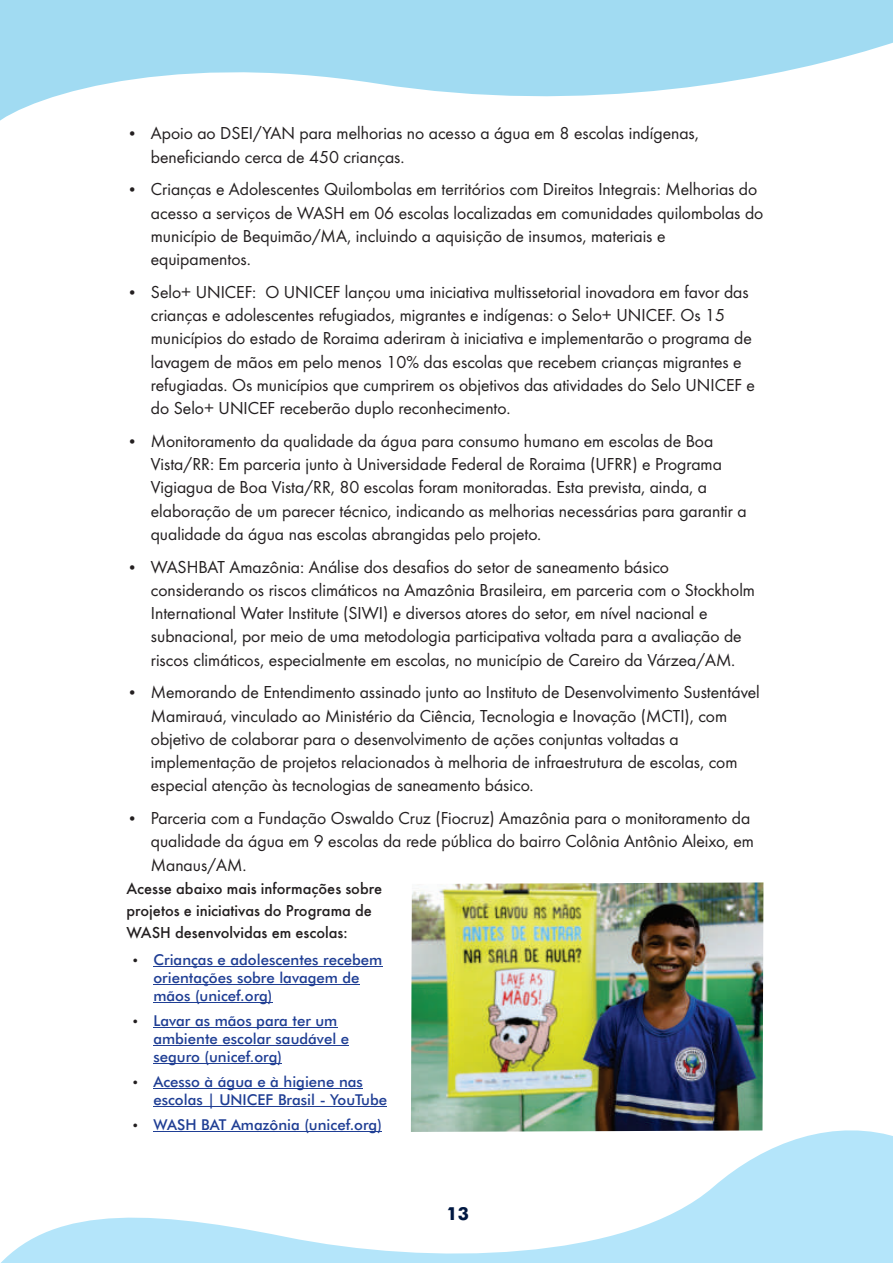
<style>
.page{position:relative;width:893px;height:1263px;background:#fff}
.page>*{position:absolute;margin:0;border:0;box-sizing:border-box;transform-origin:0 0}
.t1{font:18px/23.2px "Futura 55";color:#231f20}
.t2{font:700 18px "Futura BT";color:#011841}
.t3{font:500 16.5px/21.9px "Futura 65";color:#231f20}
.t4{font:500 15px/18px "Futura BT";color:#1f3e94}
</style>
<div class="page">
<svg style="left:1px;top:1130px;width:892px;height:133px"></svg>
<svg style="left:0;top:0;width:893px;height:121px;fill:#a1dbf2"></svg>
<img style="left:411px;top:882px;width:352px;height:250px">
<hr style="left:153px;top:966px;width:229px;height:1px;background:#1f3e94">
<hr style="left:153px;top:984px;width:207px;height:1px;background:#1f3e94">
<hr style="left:153px;top:1002px;width:119px;height:1px;background:#1f3e94">
<hr style="left:153px;top:1027px;width:184px;height:1px;background:#1f3e94">
<hr style="left:153px;top:1045px;width:196px;height:1px;background:#1f3e94">
<hr style="left:153px;top:1063px;width:129px;height:1px;background:#1f3e94">
<hr style="left:153px;top:1088px;width:210px;height:1px;background:#1f3e94">
<hr style="left:153px;top:1106px;width:234px;height:1px;background:#1f3e94">
<hr style="left:153px;top:1131px;width:229px;height:1px;background:#1f3e94">
<p class="t1" style="left:151px;top:121px;width:549px">Apoio ao DSEI/YAN para melhorias no acesso a água em 8 escolas indígenas, beneficiando cerca de 450 crianças.</p>
<p class="t1" style="left:151px;top:177px;width:614px">Crianças e Adolescentes Quilombolas em territórios com Direitos Integrais: Melhorias do acesso a serviços de WASH em 06 escolas localizadas em comunidades quilombolas do município de Bequimão/MA, incluindo a aquisição de insumos, materiais e equipamentos.</p>
<p class="t1" style="left:151px;top:279px;width:606px">Selo+ UNICEF: O UNICEF lançou uma iniciativa multissetorial inovadora em favor das crianças e adolescentes refugiados, migrantes e indígenas: o Selo+ UNICEF. Os 15 municípios do estado de Roraima aderiram à iniciativa e implementarão o programa de lavagem de mãos em pelo menos 10% das escolas que recebem crianças migrantes e refugiadas. Os municípios que cumprirem os objetivos das atividades do Selo UNICEF e do Selo+ UNICEF receberão duplo reconhecimento.</p>
<p class="t1" style="left:151px;top:428px;width:597px">Monitoramento da qualidade da água para consumo humano em escolas de Boa Vista/RR: Em parceria junto à Universidade Federal de Roraima (UFRR) e Programa Vigiagua de Boa Vista/RR, 80 escolas foram monitoradas. Esta prevista, ainda, a elaboração de um parecer técnico, indicando as melhorias necessárias para garantir a qualidade da água nas escolas abrangidas pelo projeto.</p>
<p class="t1" style="left:151px;top:554px;width:606px">WASHBAT Amazônia: Análise dos desafios do setor de saneamento básico considerando os riscos climáticos na Amazônia Brasileira, em parceria com o Stockholm International Water Institute (SIWI) e diversos atores do setor, em nível nacional e subnacional, por meio de uma metodologia participativa voltada para a avaliação de riscos climáticos, especialmente em escolas, no município de Careiro da Várzea/AM.</p>
<p class="t1" style="left:151px;top:680px;width:610px">Memorando de Entendimento assinado junto ao Instituto de Desenvolvimento Sustentável Mamirauá, vinculado ao Ministério da Ciência, Tecnologia e Inovação (MCTI), com objetivo de colaborar para o desenvolvimento de ações conjuntas voltadas a implementação de projetos relacionados à melhoria de infraestrutura de escolas, com especial atenção às tecnologias de saneamento básico.</p>
<p class="t1" style="left:151px;top:806px;width:605px">Parceria com a Fundação Oswaldo Cruz (Fiocruz) Amazônia para o monitoramento da qualidade da água em 9 escolas da rede pública do bairro Colônia Antônio Aleixo, em<br>Manaus/AM.</p>
<p class="t3" style="left:126px;top:877px;width:257px">Acesse abaixo mais informações sobre projetos e iniciativas do Programa de<br>WASH desenvolvidas em escolas:</p>
<p class="t4" style="left:153px;top:952px;width:231px">Crianças e adolescentes recebem orientações sobre lavagem de mãos (unicef.org)</p>
<p class="t4" style="left:153px;top:1013px;width:197px">Lavar as mãos para ter um ambiente escolar saudável e seguro (unicef.org)</p>
<p class="t4" style="left:153px;top:1074px;width:235px">Acesso à água e à higiene nas escolas | UNICEF Brasil - YouTube</p>
<p class="t4" style="left:153px;top:1117px;width:230px">WASH BAT Amazônia (unicef.org)</p>
<p class="t2" style="left:446px;top:1207px;width:24px">13</p>
</div>
